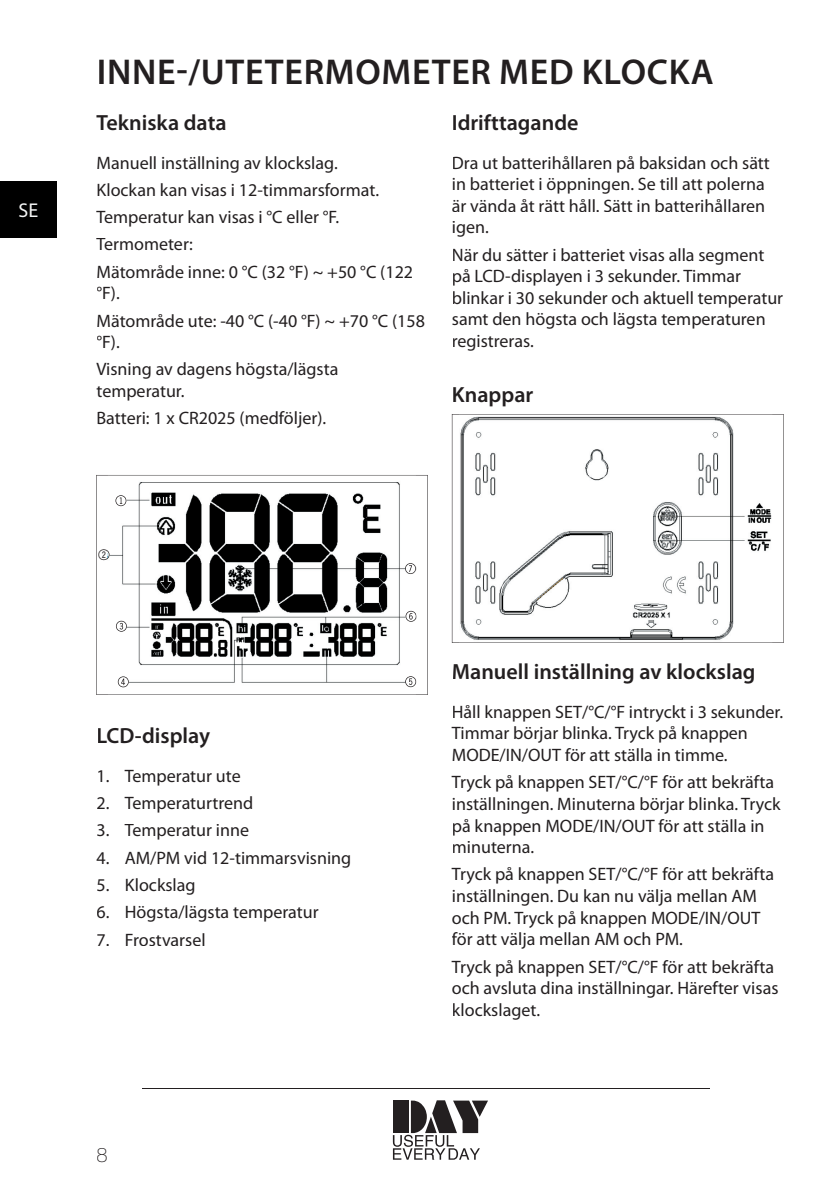
<style>
.page{position:relative;width:840px;height:1191px;background:#fff}
.page>*{position:absolute;margin:0;border:0;box-sizing:border-box;transform-origin:0 0}
.t1{font:600 36px "Myriad Pro";letter-spacing:.02em;color:#231f20}
.t2{font:600 22px "Myriad Pro";color:#231f20}
.t3{font:20px "Myriad Pro";color:#f4f5f5}
.t4{font:100 20px "Helvetica Neue";color:#231f20}
.t5{font:18px/21.6px "Myriad Pro";color:#231f20}
.t6{font:18px "Double Digits Round";color:#231f20}
</style>
<div class="page">
<hr style="left:142px;top:1088px;width:567px;height:1px;background:#231f20">
<div style="left:0;top:181px;width:57px;height:57px;background:#000"></div>
<svg style="left:392px;top:1100px;width:96px;height:59px"></svg>
<svg style="left:96px;top:475px;width:331px;height:220px"></svg>
<img style="left:108px;top:475px;width:307px;height:55px">
<img style="left:108px;top:639px;width:307px;height:55px">
<svg style="left:115px;top:495px;width:11px;height:11px"></svg>
<svg style="left:116px;top:621px;width:11px;height:10px"></svg>
<svg style="left:118px;top:676px;width:11px;height:11px"></svg>
<svg style="left:405px;top:676px;width:10px;height:11px"></svg>
<svg style="left:405px;top:611px;width:10px;height:11px"></svg>
<svg style="left:405px;top:563px;width:10px;height:11px"></svg>
<svg style="left:451px;top:414px;width:332px;height:229px"></svg>
<img style="left:459px;top:414px;width:312px;height:58px">
<img style="left:459px;top:585px;width:312px;height:58px">
<p class="t3" style="left:18px;top:200px;width:21px">SE</p>
<h1 class="t1" style="left:97px;top:52px;width:618px">INNE-/UTETERMOMETER MED KLOCKA</h1>
<p class="t2" style="left:451px;top:110px;width:128px">Idrifttagande</p>
<p class="t5" style="left:451px;top:152px;width:319px">Dra ut batterihållaren på baksidan och sätt in batteriet i öppningen. Se till att polerna är vända åt rätt håll. Sätt in batterihållaren igen.</p>
<p class="t5" style="left:451px;top:244px;width:332px">När du sätter i batteriet visas alla segment på LCD-displayen i 3 sekunder. Timmar blinkar i 30 sekunder och aktuell temperatur samt den högsta och lägsta temperaturen registreras.</p>
<p class="t2" style="left:451px;top:382px;width:83px">Knappar</p>
<p class="t2" style="left:96px;top:110px;width:131px">Tekniska data</p>
<p class="t5" style="left:96px;top:149px;width:318px;line-height:27.2px">Manuell inställning av klockslag.<br>Klockan kan visas i 12-timmarsformat.<br>Temperatur kan visas i °C eller °F.<br>Termometer:<br>Mätområde inne: 0 °C (32 °F) ~ +50 °C (122</p>
<p class="t5" style="left:96px;top:280px;width:330px;line-height:27.2px">°F).<br>Mätområde ute: -40 °C (-40 °F) ~ +70 °C (158</p>
<p class="t5" style="left:96px;top:329px;width:243px;line-height:27.2px">°F).<br>Visning av dagens högsta/lägsta</p>
<p class="t5" style="left:96px;top:378px;width:231px;line-height:27.2px">temperatur.<br>Batteri: 1 x CR2025 (medföljer).</p>
<p class="t6" style="left:98px;top:541px;width:16px">2</p>
<p class="t2" style="left:96px;top:723px;width:115px">LCD-display</p>
<p class="t5" style="left:96px;top:765px;width:146px">1. Temperatur ute</p>
<p class="t5" style="left:96px;top:792px;width:158px">2. Temperaturtrend</p>
<p class="t5" style="left:96px;top:820px;width:154px">3. Temperatur inne</p>
<p class="t5" style="left:96px;top:847px;width:256px">4. AM/PM vid 12-timmarsvisning</p>
<p class="t5" style="left:96px;top:874px;width:101px">5. Klockslag</p>
<p class="t5" style="left:96px;top:901px;width:223px">6. Högsta/lägsta temperatur</p>
<p class="t5" style="left:96px;top:929px;width:111px">7. Frostvarsel</p>
<p class="t4" style="left:96px;top:1143px;width:13px">8</p>
<p class="t2" style="left:451px;top:659px;width:305px">Manuell inställning av klockslag</p>
<p class="t5" style="left:451px;top:701px;width:332px">Håll knappen SET/°C/°F intryckt i 3 sekunder.<br>Timmar börjar blinka. Tryck på knappen<br>MODE/IN/OUT för att ställa in timme.</p>
<p class="t5" style="left:451px;top:772px;width:330px">Tryck på knappen SET/°C/°F för att bekräfta inställningen. Minuterna börjar blinka. Tryck på knappen MODE/IN/OUT för att ställa in minuterna.</p>
<p class="t5" style="left:451px;top:864px;width:323px">Tryck på knappen SET/°C/°F för att bekräfta inställningen. Du kan nu välja mellan AM och PM. Tryck på knappen MODE/IN/OUT för att välja mellan AM och PM.</p>
<p class="t5" style="left:451px;top:956px;width:328px">Tryck på knappen SET/°C/°F för att bekräfta och avsluta dina inställningar. Härefter visas klockslaget.</p>
</div>
